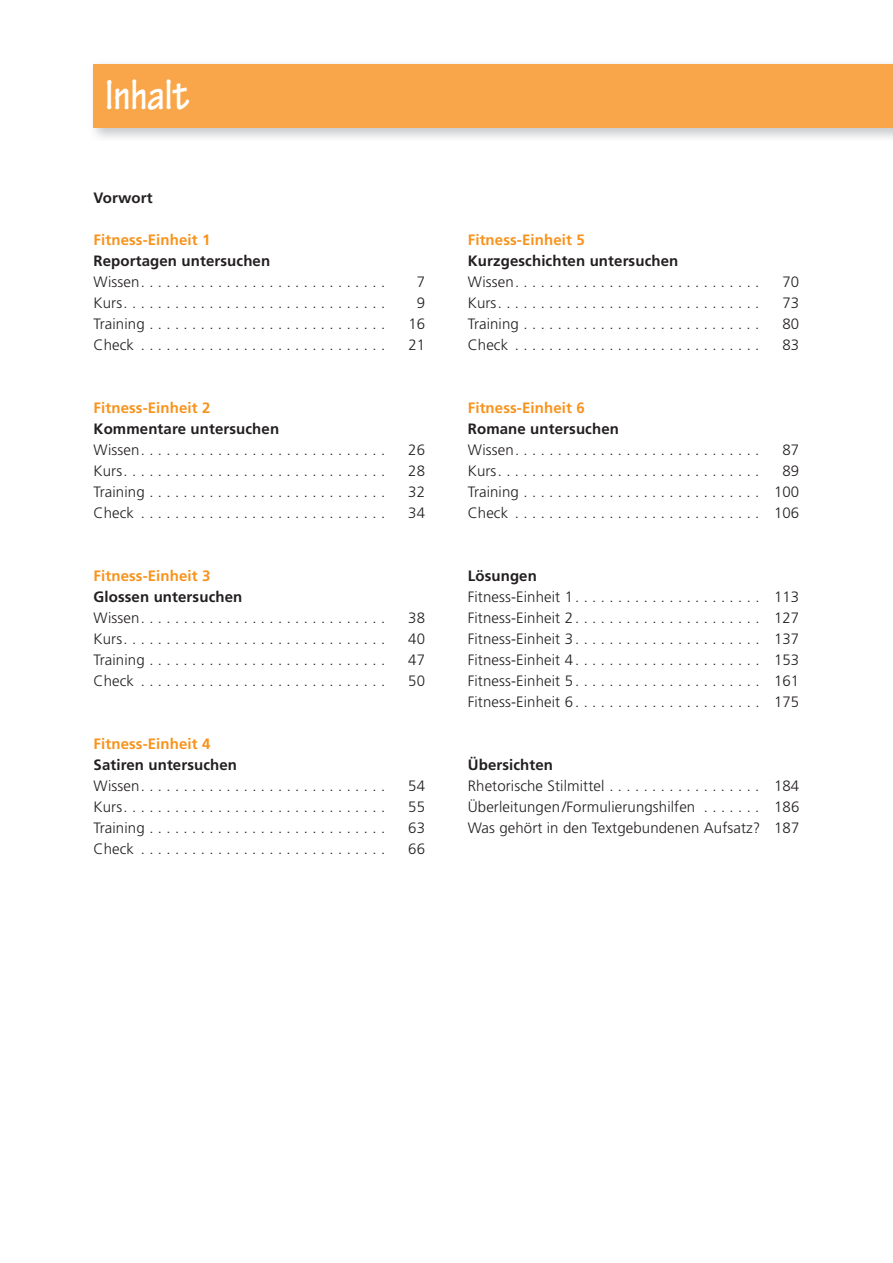
<style>
.page{position:relative;width:893px;height:1263px;background:#fff}
.page>*{position:absolute;margin:0;border:0;box-sizing:border-box;transform-origin:0 0}
.t1{font:700 45px "Tekton Pro";letter-spacing:-.005em;color:#fff;scale:.8 1}
.t2{font:300 15px/21px "Frutiger";letter-spacing:.01em;color:#231f20;text-align:justify}
.t3{font:700 15px "Frutiger";letter-spacing:.01em;color:#231f20}
.t4{font:700 15px "Frutiger";letter-spacing:.01em;color:#f7931d}
</style>
<div class="page">
<img style="left:93px;top:64px;width:800px;height:74px">
<div style="left:94px;top:64px;width:799px;height:64px;background:#f9a64a"></div>
<h1 class="t1" style="left:105px;top:68px;width:107px">Inhalt</h1>
<p class="t3" style="left:94px;top:189px;width:61px">Vorwort</p>
<p class="t4" style="left:94px;top:231px;width:118px">Fitness-Einheit 1</p>
<p class="t3" style="left:94px;top:252px;width:178px">Reportagen untersuchen</p>
<p class="t2" style="left:94px;top:271px;width:293px">Wissen. . . . . . . . . . . . . . . . . . . . . . . . . . . . .</p>
<p class="t2" style="left:417px;top:271px;width:10px">7</p>
<p class="t2" style="left:94px;top:292px;width:293px">Kurs. . . . . . . . . . . . . . . . . . . . . . . . . . . . . . .</p>
<p class="t2" style="left:417px;top:292px;width:10px">9</p>
<p class="t2" style="left:94px;top:313px;width:293px">Training . . . . . . . . . . . . . . . . . . . . . . . . . . . .</p>
<p class="t2" style="left:408px;top:313px;width:18px">16</p>
<p class="t2" style="left:94px;top:334px;width:293px">Check . . . . . . . . . . . . . . . . . . . . . . . . . . . . .</p>
<p class="t2" style="left:408px;top:334px;width:18px">21</p>
<p class="t4" style="left:94px;top:399px;width:118px">Fitness-Einheit 2</p>
<p class="t3" style="left:94px;top:420px;width:187px">Kommentare untersuchen</p>
<p class="t2" style="left:94px;top:439px;width:293px">Wissen. . . . . . . . . . . . . . . . . . . . . . . . . . . . .</p>
<p class="t2" style="left:408px;top:439px;width:18px">26</p>
<p class="t2" style="left:94px;top:460px;width:293px">Kurs. . . . . . . . . . . . . . . . . . . . . . . . . . . . . . .</p>
<p class="t2" style="left:408px;top:460px;width:18px">28</p>
<p class="t2" style="left:94px;top:481px;width:293px">Training . . . . . . . . . . . . . . . . . . . . . . . . . . . .</p>
<p class="t2" style="left:408px;top:481px;width:18px">32</p>
<p class="t2" style="left:94px;top:502px;width:293px">Check . . . . . . . . . . . . . . . . . . . . . . . . . . . . .</p>
<p class="t2" style="left:408px;top:502px;width:18px">34</p>
<p class="t4" style="left:94px;top:567px;width:118px">Fitness-Einheit 3</p>
<p class="t3" style="left:94px;top:588px;width:150px">Glossen untersuchen</p>
<p class="t2" style="left:94px;top:607px;width:293px">Wissen. . . . . . . . . . . . . . . . . . . . . . . . . . . . .</p>
<p class="t2" style="left:408px;top:607px;width:18px">38</p>
<p class="t2" style="left:94px;top:628px;width:293px">Kurs. . . . . . . . . . . . . . . . . . . . . . . . . . . . . . .</p>
<p class="t2" style="left:408px;top:628px;width:18px">40</p>
<p class="t2" style="left:94px;top:649px;width:293px">Training . . . . . . . . . . . . . . . . . . . . . . . . . . . .</p>
<p class="t2" style="left:408px;top:649px;width:18px">47</p>
<p class="t2" style="left:94px;top:670px;width:293px">Check . . . . . . . . . . . . . . . . . . . . . . . . . . . . .</p>
<p class="t2" style="left:408px;top:670px;width:18px">50</p>
<p class="t4" style="left:94px;top:735px;width:118px">Fitness-Einheit 4</p>
<p class="t3" style="left:94px;top:756px;width:145px">Satiren untersuchen</p>
<p class="t2" style="left:94px;top:775px;width:293px">Wissen. . . . . . . . . . . . . . . . . . . . . . . . . . . . .</p>
<p class="t2" style="left:408px;top:775px;width:18px">54</p>
<p class="t2" style="left:94px;top:796px;width:293px">Kurs. . . . . . . . . . . . . . . . . . . . . . . . . . . . . . .</p>
<p class="t2" style="left:408px;top:796px;width:18px">55</p>
<p class="t2" style="left:94px;top:817px;width:293px">Training . . . . . . . . . . . . . . . . . . . . . . . . . . . .</p>
<p class="t2" style="left:408px;top:817px;width:18px">63</p>
<p class="t2" style="left:94px;top:838px;width:293px">Check . . . . . . . . . . . . . . . . . . . . . . . . . . . . .</p>
<p class="t2" style="left:408px;top:838px;width:18px">66</p>
<p class="t4" style="left:468px;top:231px;width:118px">Fitness-Einheit 5</p>
<p class="t3" style="left:468px;top:252px;width:212px">Kurzgeschichten untersuchen</p>
<p class="t2" style="left:468px;top:271px;width:293px">Wissen. . . . . . . . . . . . . . . . . . . . . . . . . . . . .</p>
<p class="t2" style="left:782px;top:271px;width:18px">70</p>
<p class="t2" style="left:468px;top:292px;width:293px">Kurs. . . . . . . . . . . . . . . . . . . . . . . . . . . . . . .</p>
<p class="t2" style="left:782px;top:292px;width:18px">73</p>
<p class="t2" style="left:468px;top:313px;width:293px">Training . . . . . . . . . . . . . . . . . . . . . . . . . . . .</p>
<p class="t2" style="left:782px;top:313px;width:18px">80</p>
<p class="t2" style="left:468px;top:334px;width:293px">Check . . . . . . . . . . . . . . . . . . . . . . . . . . . . .</p>
<p class="t2" style="left:782px;top:334px;width:18px">83</p>
<p class="t4" style="left:468px;top:399px;width:118px">Fitness-Einheit 6</p>
<p class="t3" style="left:468px;top:420px;width:153px">Romane untersuchen</p>
<p class="t2" style="left:468px;top:439px;width:293px">Wissen. . . . . . . . . . . . . . . . . . . . . . . . . . . . .</p>
<p class="t2" style="left:782px;top:439px;width:18px">87</p>
<p class="t2" style="left:468px;top:460px;width:293px">Kurs. . . . . . . . . . . . . . . . . . . . . . . . . . . . . . .</p>
<p class="t2" style="left:468px;top:460px;width:333px;text-indent:315px">89<br>Training . . . . . . . . . . . . . . . . . . . . . . . . . . . . 100<br>Check . . . . . . . . . . . . . . . . . . . . . . . . . . . . . 106</p>
<p class="t3" style="left:468px;top:567px;width:71px">Lösungen</p>
<p class="t2" style="left:468px;top:586px;width:333px">Fitness-Einheit 1 . . . . . . . . . . . . . . . . . . . . . . 113<br>Fitness-Einheit 2 . . . . . . . . . . . . . . . . . . . . . . 127<br>Fitness-Einheit 3 . . . . . . . . . . . . . . . . . . . . . . 137<br>Fitness-Einheit 4 . . . . . . . . . . . . . . . . . . . . . . 153<br>Fitness-Einheit 5 . . . . . . . . . . . . . . . . . . . . . . 161<br>Fitness-Einheit 6 . . . . . . . . . . . . . . . . . . . . . . 175</p>
<p class="t3" style="left:468px;top:756px;width:87px">Übersichten</p>
<p class="t2" style="left:468px;top:775px;width:333px">Rhetorische Stilmittel . . . . . . . . . . . . . . . . . . 184<br>Überleitungen /Formulierungshilfen . . . . . . . 186<br>Was gehört in den Textgebundenen Aufsatz? 187</p>
</div>
